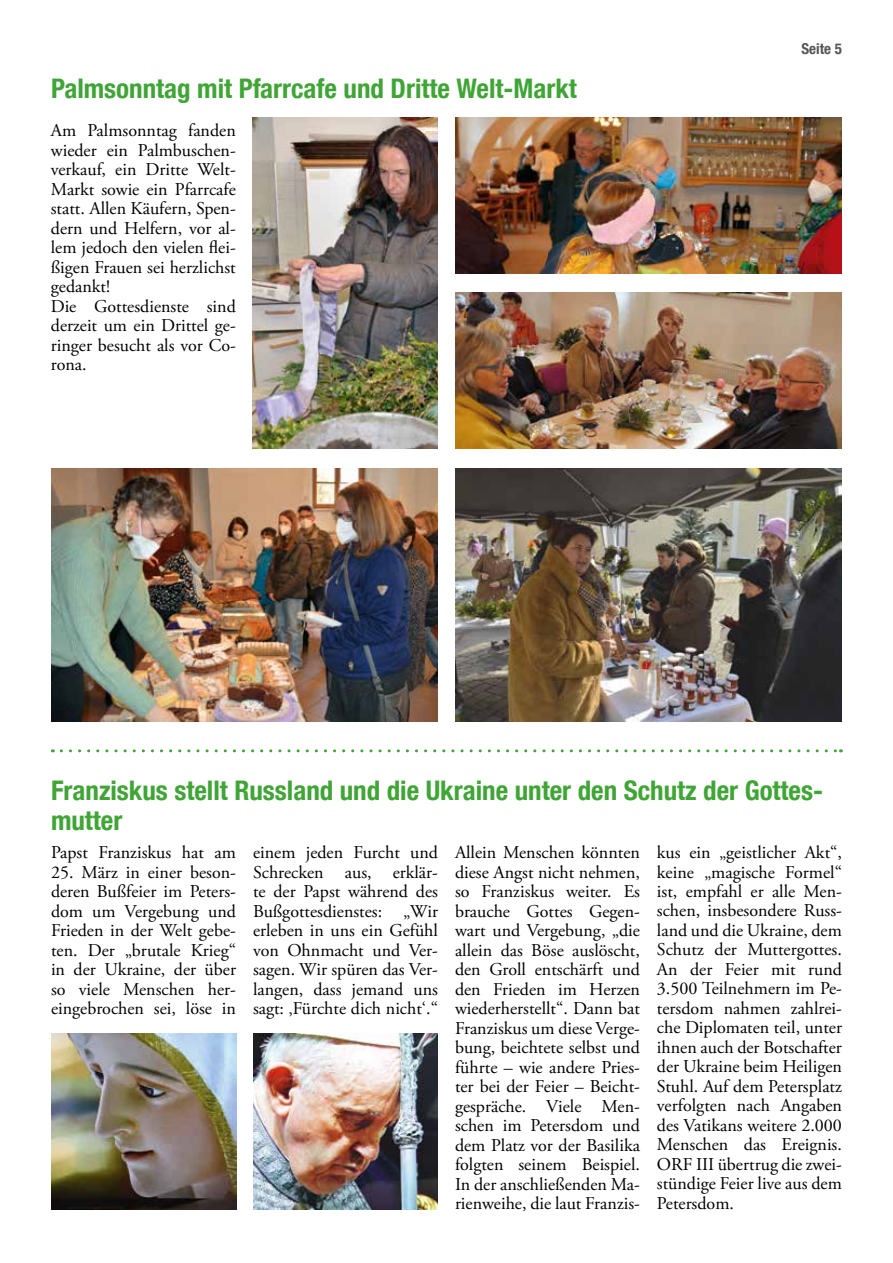
<style>
.page{position:relative;width:893px;height:1263px;background:#fff}
.page>*{position:absolute;margin:0;border:0;box-sizing:border-box;transform-origin:0 0}
.t1{font:700 condensed 27px/30px "Helvetica Neue LT Com";color:#3fa535}
.t2{font:18px/19.5px "Adobe Garamond Pro";color:#000;text-align:justify}
.t3{font:700 condensed 15px "Helvetica Neue LT Com";color:#575756}
</style>
<div class="page">
<img style="left:455px;top:117px;width:387px;height:156px">
<img style="left:455px;top:293px;width:387px;height:155px">
<img style="left:51px;top:468px;width:387px;height:254px">
<img style="left:253px;top:117px;width:185px;height:331px">
<img style="left:455px;top:468px;width:387px;height:254px">
<img style="left:253px;top:1034px;width:185px;height:175px">
<img style="left:51px;top:1034px;width:185px;height:175px">
<svg style="left:61px;top:749px;width:780px;height:3px"></svg>
<h1 class="t1" style="left:51px;top:73px;width:527px">Palmsonntag mit Pfarrcafe und Dritte Welt-Markt</h1>
<p class="t2" style="left:51px;top:122px;width:186px;text-align:left">Am Palmsonntag fanden wieder ein Palmbuschen&shy;verkauf, ein Dritte Welt-<br>Markt sowie ein Pfarrcafe statt. Allen Käufern, Spen&shy;dern und Helfern, vor al&shy;lem jedoch den vielen flei&shy;ßigen Frauen sei herzlichst gedankt!<br>Die Gottesdienste sind derzeit um ein Drittel ge&shy;ringer besucht als vor Co&shy;rona.</p>
<p class="t3" style="left:801px;top:40px;width:42px">Seite 5</p>
<h1 class="t1" style="left:51px;top:775px;width:774px">Franziskus stellt Russland und die Ukraine unter den Schutz der Gottes&shy;mutter</h1>
<p class="t2" style="left:51px;top:843px;width:186px">Papst Franziskus hat am</p>
<p class="t2" style="left:51px;top:863px;width:186px">25. März in einer beson&shy;deren Bußfeier im Peters&shy;dom um Vergebung und Frieden in der Welt gebe&shy;ten. Der „brutale Krieg“ in der Ukraine, der über so viele Menschen her&shy;eingebrochen sei, löse in</p>
<p class="t2" style="left:455px;top:843px;width:186px">Allein Menschen könnten diese Angst nicht nehmen, so Franziskus weiter. Es brauche Gottes Gegen&shy;wart und Vergebung, „die allein das Böse auslöscht, den Groll entschärft und den Frieden im Herzen wiederherstellt“. Dann bat Franziskus um diese Verge&shy;bung, beichtete selbst und führte – wie andere Pries&shy;ter bei der Feier – Beicht&shy;gespräche. Viele Men&shy;schen im Petersdom und dem Platz vor der Basilika folgten seinem Beispiel.<br>In der anschließenden Ma&shy;rienweihe, die laut Franzis-</p>
<p class="t2" style="left:657px;top:843px;width:186px">kus ein „geistlicher Akt“, keine „magische Formel“ ist, empfahl er alle Men&shy;schen, insbesondere Russ&shy;land und die Ukraine, dem Schutz der Muttergottes.<br>An der Feier mit rund 3.500 Teilnehmern im Pe&shy;tersdom nahmen zahlrei&shy;che Diplomaten teil, unter ihnen auch der Botschafter der Ukraine beim Heiligen Stuhl. Auf dem Petersplatz verfolgten nach Angaben des Vatikans weitere 2.000<br>Menschen das Ereignis.<br>ORF III übertrug die zwei&shy;stündige Feier live aus dem Petersdom.</p>
<p class="t2" style="left:253px;top:843px;width:186px">einem jeden Furcht und Schrecken aus, erklär&shy;te der Papst während des Bußgottesdienstes: „Wir erleben in uns ein Gefühl von Ohnmacht und Ver&shy;sagen. Wir spüren das Ver&shy;langen, dass jemand uns sagt: ‚Fürchte dich nicht‘.“</p>
</div>
